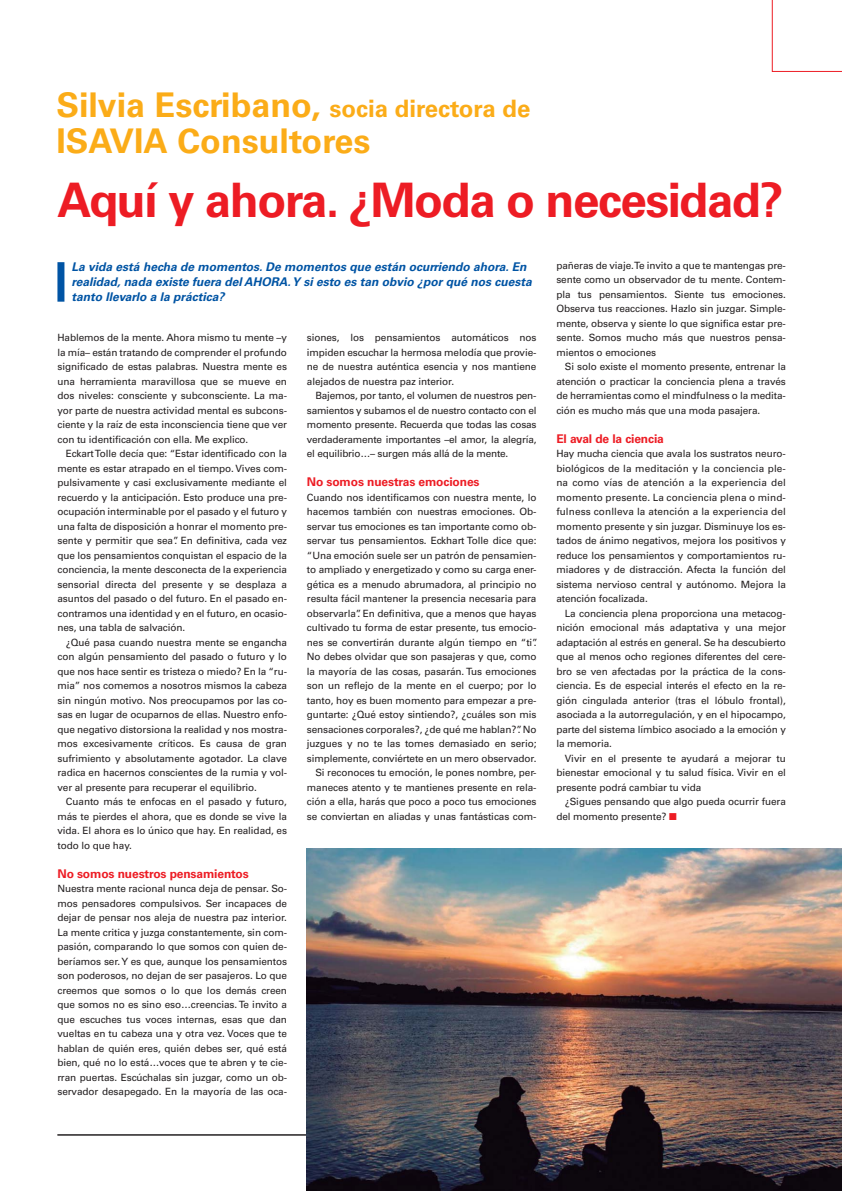
<style>
.page{position:relative;width:842px;height:1191px;background:#fff}
.page>*{position:absolute;margin:0;border:0;box-sizing:border-box;transform-origin:0 0}
.t1{font:700 47.5px "Univers LT";letter-spacing:-.03em;color:#ed1c24}
.t2{font:700 34px/36px "Univers LT";color:#fbac18}
.t3{font:italic 700 12px/15px "Univers LT";color:#0054a4}
.t4{font:700 12px "Univers LT";letter-spacing:-.01em;color:#ed1c24}
.t5{font:10px/14.5px "Univers LT";letter-spacing:-.01em;color:#231f20;text-align:justify}
.s1{font-size:24px}
</style>
<div class="page">
<hr style="left:57px;top:1134px;width:729px;height:1px;background:#231f20">
<div style="left:57px;top:262px;width:7px;height:40px;background:#0054a4"></div>
<img style="left:307px;top:849px;width:535px;height:342px">
<h2 class="t2" style="left:56px;top:87px;width:476px">Silvia Escribano, <span class="s1">socia directora de<br></span>ISAVIA Consultores</h2>
<h1 class="t1" style="left:57px;top:173px;width:728px">Aquí y ahora. ¿Moda o necesidad?</h1>
<p class="t3" style="left:72px;top:260px;width:462px">La vida está hecha de momentos. De momentos que están ocurriendo ahora. En realidad, nada existe fuera del AHORA. Y si esto es tan obvio ¿por qué nos cuesta tanto llevarlo a la práctica?</p>
<p class="t5" style="left:556px;top:258px;width:231px">pañeras de viaje. Te invito a que te mantengas pre&shy;sente como un observador de tu mente. Contem&shy;pla tus pensamientos. Siente tus emociones.<br>Observa tus reacciones. Hazlo sin juzgar. Simple&shy;mente, observa y siente lo que significa estar pre&shy;sente. Somos mucho más que nuestros pensa&shy;mientos o emociones</p>
<p class="t5" style="left:556px;top:360px;width:231px;text-indent:9px">Si solo existe el momento presente, entrenar la atención o practicar la conciencia plena a través de herramientas como el mindfulness o la medita&shy;ción es mucho más que una moda pasajera.</p>
<p class="t4" style="left:556px;top:431px;width:109px">El aval de la ciencia</p>
<p class="t5" style="left:556px;top:447px;width:231px">Hay mucha ciencia que avala los sustratos neuro&shy;biológicos de la meditación y la conciencia ple&shy;na como vías de atención a la experiencia del momento presente. La conciencia plena o mind&shy;fulness conlleva la atención a la experiencia del momento presente y sin juzgar. Disminuye los es&shy;tados de ánimo negativos, mejora los positivos y reduce los pensamientos y comportamientos ru&shy;miadores y de distracción. Afecta la función del sistema nervioso central y autónomo. Mejora la atención focalizada.</p>
<p class="t5" style="left:556px;top:606px;width:231px;text-indent:9px">La conciencia plena proporciona una metacog&shy;nición emocional más adaptativa y una mejor adaptación al estrés en general. Se ha descubierto que al menos ocho regiones diferentes del cere&shy;bro se ven afectadas por la práctica de la cons&shy;ciencia. Es de especial interés el efecto en la re&shy;gión cingulada anterior (tras el lóbulo frontal), asociada a la autorregulación, y en el hipocampo, parte del sistema límbico asociado a la emoción y la memoria.</p>
<p class="t5" style="left:556px;top:751px;width:231px;text-indent:9px">Vivir en el presente te ayudará a mejorar tu bienestar emocional y tu salud física. Vivir en el presente podrá cambiar tu vida</p>
<p class="t5" style="left:556px;top:795px;width:231px;text-indent:9px">¿Sigues pensando que algo pueda ocurrir fuera del momento presente?</p>
<p class="t5" style="left:307px;top:331px;width:231px">siones, los pensamientos automáticos nos impiden escuchar la hermosa melodía que provie&shy;ne de nuestra auténtica esencia y nos mantiene alejados de nuestra paz interior.</p>
<p class="t5" style="left:307px;top:389px;width:231px;text-indent:9px">Bajemos, por tanto, el volumen de nuestros pen&shy;samientos y subamos el de nuestro contacto con el momento presente. Recuerda que todas las cosas verdaderamente importantes –el amor, la alegría, el equilibrio…– surgen más allá de la mente.</p>
<p class="t4" style="left:307px;top:475px;width:174px">No somos nuestras emociones</p>
<p class="t5" style="left:307px;top:490px;width:232px;text-align:right">Cuando nos identificamos con nuestra mente, lo hacemos también con nuestras emociones. Ob&shy;servar tus emociones es tan importante como ob&shy;servar tus pensamientos. Eckhart Tolle dice que: “Una emoción suele ser un patrón de pensamien&shy;to ampliado y energetizado y como su carga ener&shy;gética es a menudo abrumadora, al principio no resulta fácil mantener la presencia necesaria para observarla”. En definitiva, que a menos que hayas cultivado tu forma de estar presente, tus emocio&shy;nes se convertirán durante algún tiempo en “ti”.<br>No debes olvidar que son pasajeras y que, como la mayoría de las cosas, pasarán. Tus emociones son un reflejo de la mente en el cuerpo; por lo tanto, hoy es buen momento para empezar a pre&shy;guntarte: ¿Qué estoy sintiendo?, ¿cuáles son mis sensaciones corporales?, ¿de qué me hablan?”. No juzgues y no te las tomes demasiado en serio; simplemente, conviértete en un mero observador.<br>Si reconoces tu emoción, le pones nombre, per&shy;maneces atento y te mantienes presente en rela&shy;ción a ella, harás que poco a poco tus emociones se conviertan en aliadas y unas fantásticas com-</p>
<p class="t5" style="left:57px;top:331px;width:231px">Hablemos de la mente. Ahora mismo tu mente –y la mía– están tratando de comprender el profundo significado de estas palabras. Nuestra mente es una herramienta maravillosa que se mueve en dos niveles: consciente y subconsciente. La ma&shy;yor parte de nuestra actividad mental es subcons&shy;ciente y la raíz de esta inconsciencia tiene que ver con tu identificación con ella. Me explico.</p>
<p class="t5" style="left:57px;top:447px;width:231px;text-indent:9px">Eckart Tolle decía que: “Estar identificado con la mente es estar atrapado en el tiempo. Vives com&shy;pulsivamente y casi exclusivamente mediante el recuerdo y la anticipación. Esto produce una pre&shy;ocupación interminable por el pasado y el futuro y una falta de disposición a honrar el momento pre&shy;sente y permitir que sea”. En definitiva, cada vez que los pensamientos conquistan el espacio de la conciencia, la mente desconecta de la experiencia sensorial directa del presente y se desplaza a asuntos del pasado o del futuro. En el pasado en&shy;contramos una identidad y en el futuro, en ocasio&shy;nes, una tabla de salvación.</p>
<p class="t5" style="left:57px;top:635px;width:231px;text-indent:9px">¿Qué pasa cuando nuestra mente se engancha con algún pensamiento del pasado o futuro y lo que nos hace sentir es tristeza o miedo? En la “ru&shy;mia” nos comemos a nosotros mismos la cabeza sin ningún motivo. Nos preocupamos por las co&shy;sas en lugar de ocuparnos de ellas. Nuestro enfo&shy;que negativo distorsiona la realidad y nos mostra&shy;mos excesivamente críticos. Es causa de gran sufrimiento y absolutamente agotador. La clave radica en hacernos conscientes de la rumia y vol&shy;ver al presente para recuperar el equilibrio.</p>
<p class="t5" style="left:57px;top:795px;width:231px;text-indent:9px">Cuanto más te enfocas en el pasado y futuro, más te pierdes el ahora, que es donde se vive la vida. El ahora es lo único que hay. En realidad, es todo lo que hay.</p>
<p class="t4" style="left:57px;top:866px;width:193px">No somos nuestros pensamientos</p>
<p class="t5" style="left:57px;top:882px;width:231px">Nuestra mente racional nunca deja de pensar. So&shy;mos pensadores compulsivos. Ser incapaces de dejar de pensar nos aleja de nuestra paz interior.<br>La mente critica y juzga constantemente, sin com&shy;pasión, comparando lo que somos con quien de&shy;beríamos ser. Y es que, aunque los pensamientos son poderosos, no dejan de ser pasajeros. Lo que creemos que somos o lo que los demás creen que somos no es sino eso…creencias. Te invito a que escuches tus voces internas, esas que dan vueltas en tu cabeza una y otra vez. Voces que te hablan de quién eres, quién debes ser, qué está bien, qué no lo está…voces que te abren y te cie&shy;rran puertas. Escúchalas sin juzgar, como un ob&shy;servador desapegado. En la mayoría de las oca-</p>
</div>
